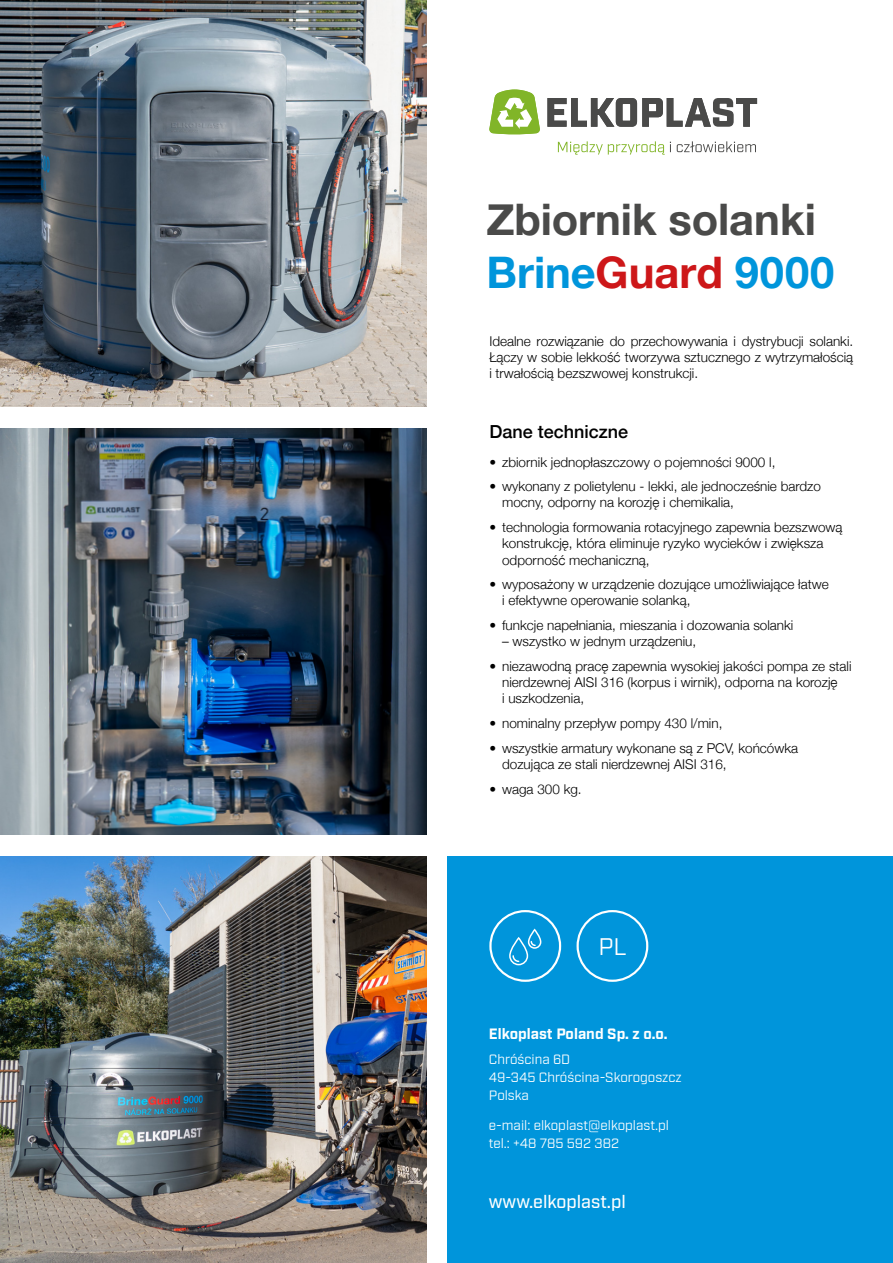
<style>
.page{position:relative;width:893px;height:1263px;background:#fff}
.page>*{position:absolute;margin:0;border:0;box-sizing:border-box;transform-origin:0 0}
.t1{font:700 43.5px/52.5px "Helvetica Neue";color:#4a4a49}
.t2{font:24px "Industry";color:#fff}
.t3{font:500 18px "Industry";color:#fff}
.t4{font:500 18px "Helvetica Neue";color:#000}
.t5{font:700 15px "Industry";color:#fff}
.t6{font:300 13.5px/16.2px "Helvetica Neue";color:#000}
.t7{font:13.5px/18px "Industry";color:#fff}
.s1{color:#0095db}
.s2{color:#cd1719}
</style>
<div class="page">
<div style="left:448px;top:856px;width:445px;height:407px;background:#0095db"></div>
<img style="left:0;top:856px;width:426px;height:407px">
<img style="left:0;top:428px;width:426px;height:407px">
<img style="left:0;top:0;width:426px;height:407px">
<svg style="left:577px;top:910px;width:71px;height:72px"></svg>
<svg style="left:489px;top:910px;width:72px;height:72px"></svg>
<svg style="left:547px;top:98px;width:210px;height:29px"></svg>
<svg style="left:489px;top:90px;width:51px;height:45px"></svg>
<svg style="left:558px;top:141px;width:113px;height:14px"></svg>
<svg style="left:677px;top:141px;width:79px;height:11px"></svg>
<h1 class="t1" style="left:486px;top:195px;width:349px">Zbiornik solanki<br><span class="s1">Brine</span><span class="s2">Guard</span> <span class="s1">9000</span></h1>
<p class="t6" style="left:489px;top:332px;width:365px;text-align:justify">Idealne rozwiązanie do przechowywania i dystrybucji solanki.<br>Łączy w sobie lekkość tworzywa sztucznego z wytrzymałością i trwałością bezszwowej konstrukcji.</p>
<h3 class="t4" style="left:489px;top:417px;width:140px">Dane techniczne</h3>
<p class="t6" style="left:489px;top:453px;width:288px">• zbiornik jednopłaszczowy o pojemności 9000 l,</p>
<p class="t6" style="left:502px;top:477px;width:320px;text-indent:-13px">• wykonany z polietylenu - lekki, ale jednocześnie bardzo mocny, odporny na korozję i chemikalia,</p>
<p class="t6" style="left:502px;top:518px;width:342px;text-indent:-13px">• technologia formowania rotacyjnego zapewnia bezszwową konstrukcję, która eliminuje ryzyko wycieków i zwiększa odporność mechaniczną,</p>
<p class="t6" style="left:502px;top:575px;width:328px;text-indent:-13px">• wyposażony w urządzenie dozujące umożliwiające łatwe i efektywne operowanie solanką,</p>
<p class="t6" style="left:489px;top:616px;width:306px">• funkcje napełniania, mieszania i dozowania solanki</p>
<p class="t6" style="left:502px;top:632px;width:196px">– wszystko w jednym urządzeniu,</p>
<p class="t6" style="left:502px;top:657px;width:351px;text-indent:-13px">• niezawodną pracę zapewnia wysokiej jakości pompa ze stali nierdzewnej AISI 316 (korpus i wirnik), odporna na korozję<br>i uszkodzenia,</p>
<p class="t6" style="left:489px;top:714px;width:235px">• nominalny przepływ pompy 430 l/min,</p>
<p class="t6" style="left:502px;top:739px;width:298px;text-indent:-13px">• wszystkie armatury wykonane są z PCV, końcówka dozująca ze stali nierdzewnej AISI 316,</p>
<p class="t6" style="left:489px;top:780px;width:94px">• waga 300 kg.</p>
<h2 class="t2" style="left:598px;top:932px;width:30px">PL</h2>
<p class="t5" style="left:489px;top:1025px;width:180px">Elkoplast Poland Sp. z o.o.</p>
<p class="t7" style="left:489px;top:1050px;width:194px">Chróścina 6D<br>49-345 Chróścina-Skorogoszcz<br>Polska</p>
<p class="t7" style="left:489px;top:1117px;width:182px">e-mail: elkoplast@elkoplast.pl tel.: +48 785 592 382</p>
<h3 class="t3" style="left:489px;top:1191px;width:138px">www.elkoplast.pl</h3>
</div>
